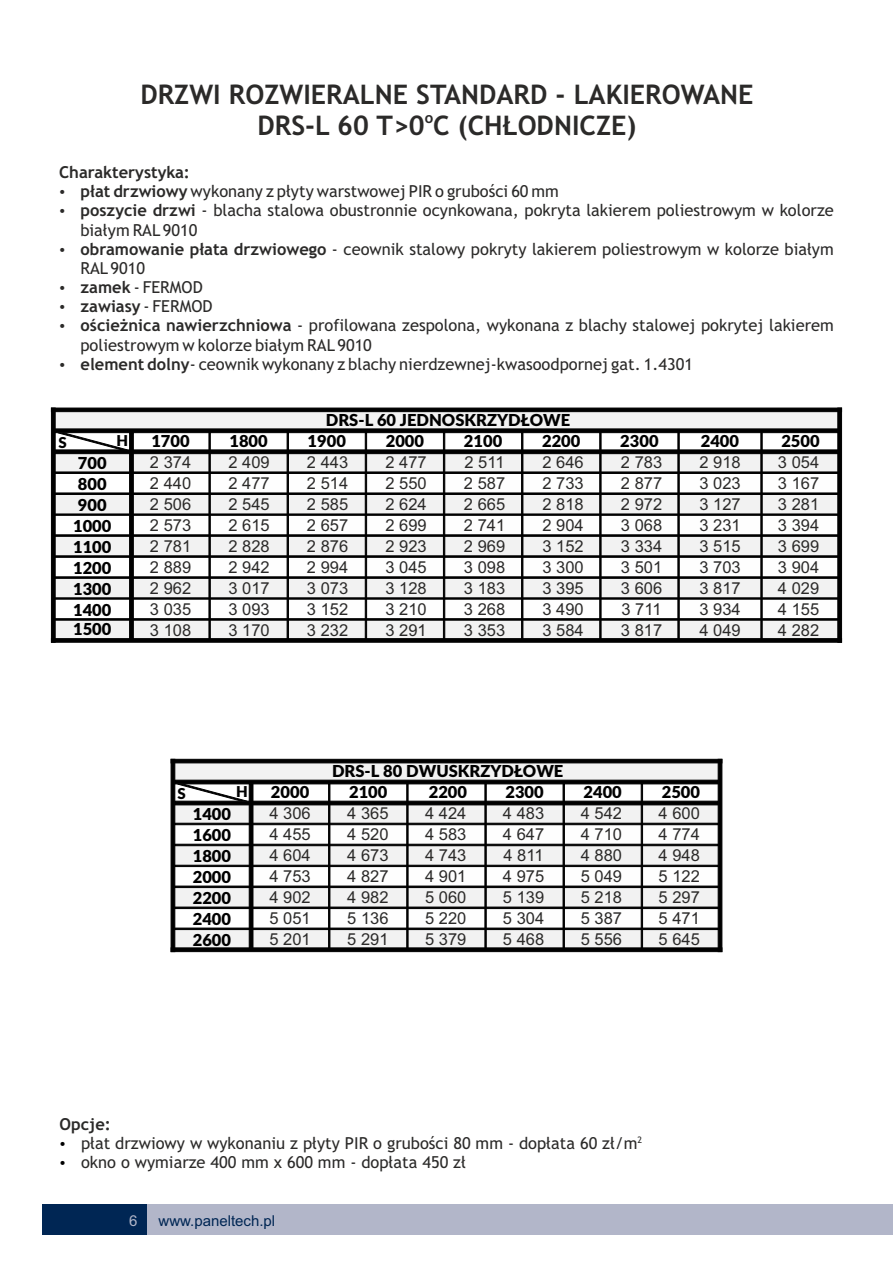
<style>
.page{position:relative;width:893px;height:1263px;background:#fff}
.page>*{position:absolute;margin:0;border:0;box-sizing:border-box;transform-origin:0 0}
.t1{font:700 27px "Trebuchet MS";color:#2b2a29}
.t2{font:16.5px/19.2px "Trebuchet MS";color:#2b2a29}
.t3{font:16.5px "Arial";color:#2b2a29}
.t4{font:900 16.5px/20.9px "Lato";color:#000;text-align:justify}
.t5{font:700 16.5px "Trebuchet MS";color:#2b2a29}
.t6{font:15px "Arial";color:#002654}
.t7{font:900 15px "Lato";color:#000}
.t8{font:700 15px "Trebuchet MS";color:#2b2a29}
.t9{font:15px "Arial";color:#b2b6c9}
.t10{font:9px "Trebuchet MS";color:#2b2a29}
.s1{font-weight:700}
</style>
<div class="page">
<div style="left:43px;top:1205px;width:105px;height:30px;background:#002654"></div>
<div style="left:148px;top:1205px;width:745px;height:30px;background:#b2b6c9"></div>
<svg style="left:171px;top:759px;width:551px;height:193px"></svg>
<svg style="left:51px;top:408px;width:791px;height:234px"></svg>
<h1 class="t1" style="left:140px;top:84px;width:615px">DRZWI ROZWIERALNE STANDARD - LAKIEROWANE</h1>
<p class="t8" style="left:425px;top:112px;width:10px">o</p>
<h1 class="t1" style="left:258px;top:116px;width:380px">DRS-L 60 T&gt;0 C (CHŁODNICZE)</h1>
<p class="t2" style="left:80px;top:164px;width:755px;text-indent:-21px"><span class="s1">Charakterystyka:<br>płat drzwiowy</span> wykonany z płyty warstwowej PIR o grubości 60 mm<br><span class="s1">poszycie drzwi</span> - blacha stalowa obustronnie ocynkowana, pokryta lakierem poliestrowym w kolorze białym RAL 9010<br><span class="s1">obramowanie płata drzwiowego</span> - ceownik stalowy pokryty lakierem poliestrowym w kolorze białym RAL 9010<br><span class="s1">zamek</span> - FERMOD<br><span class="s1">zawiasy</span> - FERMOD<br><span class="s1">ościeżnica nawierzchniowa</span> - profilowana zespolona, wykonana z blachy stalowej pokrytej lakierem poliestrowym w kolorze białym RAL 9010<br><span class="s1">element dolny</span>- ceownik wykonany z blachy nierdzewnej-kwasoodpornej gat. 1.4301</p>
<p class="t7" style="left:59px;top:436px;width:10px">S</p>
<p class="t7" style="left:117px;top:434px;width:13px">H</p>
<p class="t4" style="left:73px;top:453px;width:40px;text-align:left">700<br>800<br>900<br>1000<br>1100<br>1200<br>1300<br>1400<br>1500</p>
<p class="t4" style="left:326px;top:410px;width:246px">DRS-L 60 JEDNOSKRZYDŁOWE</p>
<p class="t4" style="left:151px;top:431px;width:40px">1700</p>
<p class="t4" style="left:229px;top:431px;width:40px">1800</p>
<p class="t4" style="left:308px;top:431px;width:40px">1900</p>
<p class="t4" style="left:386px;top:431px;width:40px">2000</p>
<p class="t4" style="left:464px;top:431px;width:40px">2100</p>
<p class="t4" style="left:542px;top:431px;width:40px">2200</p>
<p class="t4" style="left:620px;top:431px;width:40px">2300</p>
<p class="t4" style="left:701px;top:431px;width:40px">2400</p>
<p class="t4" style="left:781px;top:431px;width:40px">2500</p>
<p class="t3" style="left:150px;top:456px;width:43px">2 374</p>
<p class="t3" style="left:228px;top:456px;width:43px">2 409</p>
<p class="t3" style="left:307px;top:456px;width:43px">2 443</p>
<p class="t3" style="left:385px;top:456px;width:43px">2 477</p>
<p class="t3" style="left:465px;top:456px;width:42px">2 511</p>
<p class="t3" style="left:542px;top:456px;width:43px">2 646</p>
<p class="t3" style="left:621px;top:456px;width:43px">2 783</p>
<p class="t3" style="left:699px;top:456px;width:43px">2 918</p>
<p class="t3" style="left:778px;top:456px;width:43px">3 054</p>
<p class="t3" style="left:150px;top:477px;width:43px">2 440</p>
<p class="t3" style="left:228px;top:477px;width:43px">2 477</p>
<p class="t3" style="left:307px;top:477px;width:43px">2 514</p>
<p class="t3" style="left:385px;top:477px;width:43px">2 550</p>
<p class="t3" style="left:464px;top:477px;width:43px">2 587</p>
<p class="t3" style="left:542px;top:477px;width:43px">2 733</p>
<p class="t3" style="left:621px;top:477px;width:43px">2 877</p>
<p class="t3" style="left:699px;top:477px;width:43px">3 023</p>
<p class="t3" style="left:778px;top:477px;width:43px">3 167</p>
<p class="t3" style="left:150px;top:498px;width:43px">2 506</p>
<p class="t3" style="left:228px;top:498px;width:43px">2 545</p>
<p class="t3" style="left:307px;top:498px;width:43px">2 585</p>
<p class="t3" style="left:385px;top:498px;width:43px">2 624</p>
<p class="t3" style="left:464px;top:498px;width:43px">2 665</p>
<p class="t3" style="left:542px;top:498px;width:43px">2 818</p>
<p class="t3" style="left:621px;top:498px;width:43px">2 972</p>
<p class="t3" style="left:699px;top:498px;width:43px">3 127</p>
<p class="t3" style="left:778px;top:498px;width:43px">3 281</p>
<p class="t3" style="left:150px;top:519px;width:43px">2 573</p>
<p class="t3" style="left:228px;top:519px;width:43px">2 615</p>
<p class="t3" style="left:307px;top:519px;width:43px">2 657</p>
<p class="t3" style="left:385px;top:519px;width:43px">2 699</p>
<p class="t3" style="left:464px;top:519px;width:43px">2 741</p>
<p class="t3" style="left:542px;top:519px;width:43px">2 904</p>
<p class="t3" style="left:621px;top:519px;width:43px">3 068</p>
<p class="t3" style="left:699px;top:519px;width:43px">3 231</p>
<p class="t3" style="left:778px;top:519px;width:43px">3 394</p>
<p class="t3" style="left:150px;top:540px;width:43px">2 781</p>
<p class="t3" style="left:228px;top:540px;width:43px">2 828</p>
<p class="t3" style="left:307px;top:540px;width:43px">2 876</p>
<p class="t3" style="left:385px;top:540px;width:43px">2 923</p>
<p class="t3" style="left:464px;top:540px;width:43px">2 969</p>
<p class="t3" style="left:542px;top:540px;width:43px">3 152</p>
<p class="t3" style="left:621px;top:540px;width:43px">3 334</p>
<p class="t3" style="left:699px;top:540px;width:43px">3 515</p>
<p class="t3" style="left:778px;top:540px;width:43px">3 699</p>
<p class="t3" style="left:150px;top:561px;width:43px">2 889</p>
<p class="t3" style="left:228px;top:561px;width:43px">2 942</p>
<p class="t3" style="left:307px;top:561px;width:43px">2 994</p>
<p class="t3" style="left:385px;top:561px;width:43px">3 045</p>
<p class="t3" style="left:464px;top:561px;width:43px">3 098</p>
<p class="t3" style="left:542px;top:561px;width:43px">3 300</p>
<p class="t3" style="left:621px;top:561px;width:43px">3 501</p>
<p class="t3" style="left:699px;top:561px;width:43px">3 703</p>
<p class="t3" style="left:778px;top:561px;width:43px">3 904</p>
<p class="t3" style="left:150px;top:582px;width:43px">2 962</p>
<p class="t3" style="left:228px;top:582px;width:43px">3 017</p>
<p class="t3" style="left:307px;top:582px;width:43px">3 073</p>
<p class="t3" style="left:385px;top:582px;width:43px">3 128</p>
<p class="t3" style="left:464px;top:582px;width:43px">3 183</p>
<p class="t3" style="left:542px;top:582px;width:43px">3 395</p>
<p class="t3" style="left:621px;top:582px;width:43px">3 606</p>
<p class="t3" style="left:699px;top:582px;width:43px">3 817</p>
<p class="t3" style="left:778px;top:582px;width:43px">4 029</p>
<p class="t3" style="left:150px;top:602px;width:43px">3 035</p>
<p class="t3" style="left:228px;top:602px;width:43px">3 093</p>
<p class="t3" style="left:307px;top:602px;width:43px">3 152</p>
<p class="t3" style="left:385px;top:602px;width:43px">3 210</p>
<p class="t3" style="left:464px;top:602px;width:43px">3 268</p>
<p class="t3" style="left:542px;top:602px;width:43px">3 490</p>
<p class="t3" style="left:621px;top:602px;width:42px">3 711</p>
<p class="t3" style="left:699px;top:602px;width:43px">3 934</p>
<p class="t3" style="left:778px;top:602px;width:43px">4 155</p>
<p class="t3" style="left:150px;top:623px;width:43px">3 108</p>
<p class="t3" style="left:228px;top:623px;width:43px">3 170</p>
<p class="t3" style="left:307px;top:623px;width:43px">3 232</p>
<p class="t3" style="left:385px;top:623px;width:43px">3 291</p>
<p class="t3" style="left:464px;top:623px;width:43px">3 353</p>
<p class="t3" style="left:542px;top:623px;width:43px">3 584</p>
<p class="t3" style="left:621px;top:623px;width:43px">3 817</p>
<p class="t3" style="left:699px;top:623px;width:43px">4 049</p>
<p class="t3" style="left:778px;top:623px;width:43px">4 282</p>
<p class="t7" style="left:178px;top:787px;width:10px">S</p>
<p class="t7" style="left:236px;top:785px;width:13px">H</p>
<p class="t4" style="left:193px;top:804px;width:40px">1400<br>1600<br>1800<br>2000<br>2200<br>2400<br>2600</p>
<p class="t4" style="left:332px;top:762px;width:233px">DRS-L 80 DWUSKRZYDŁOWE</p>
<p class="t4" style="left:271px;top:783px;width:40px">2000</p>
<p class="t4" style="left:349px;top:783px;width:40px">2100</p>
<p class="t4" style="left:429px;top:783px;width:40px">2200</p>
<p class="t4" style="left:505px;top:783px;width:40px">2300</p>
<p class="t4" style="left:584px;top:783px;width:40px">2400</p>
<p class="t4" style="left:662px;top:783px;width:40px">2500</p>
<p class="t3" style="left:269px;top:807px;width:43px">4 306</p>
<p class="t3" style="left:347px;top:807px;width:43px">4 365</p>
<p class="t3" style="left:425px;top:807px;width:43px">4 424</p>
<p class="t3" style="left:503px;top:807px;width:43px">4 483</p>
<p class="t3" style="left:581px;top:807px;width:43px">4 542</p>
<p class="t3" style="left:659px;top:807px;width:43px">4 600</p>
<p class="t3" style="left:269px;top:828px;width:43px">4 455</p>
<p class="t3" style="left:347px;top:828px;width:43px">4 520</p>
<p class="t3" style="left:425px;top:828px;width:43px">4 583</p>
<p class="t3" style="left:503px;top:828px;width:43px">4 647</p>
<p class="t3" style="left:581px;top:828px;width:43px">4 710</p>
<p class="t3" style="left:659px;top:828px;width:43px">4 774</p>
<p class="t3" style="left:269px;top:849px;width:43px">4 604</p>
<p class="t3" style="left:347px;top:849px;width:43px">4 673</p>
<p class="t3" style="left:425px;top:849px;width:43px">4 743</p>
<p class="t3" style="left:503px;top:849px;width:42px">4 811</p>
<p class="t3" style="left:581px;top:849px;width:43px">4 880</p>
<p class="t3" style="left:659px;top:849px;width:43px">4 948</p>
<p class="t3" style="left:269px;top:870px;width:43px">4 753</p>
<p class="t3" style="left:347px;top:870px;width:43px">4 827</p>
<p class="t3" style="left:425px;top:870px;width:43px">4 901</p>
<p class="t3" style="left:503px;top:870px;width:43px">4 975</p>
<p class="t3" style="left:581px;top:870px;width:43px">5 049</p>
<p class="t3" style="left:659px;top:870px;width:43px">5 122</p>
<p class="t3" style="left:269px;top:891px;width:43px">4 902</p>
<p class="t3" style="left:347px;top:891px;width:43px">4 982</p>
<p class="t3" style="left:425px;top:891px;width:43px">5 060</p>
<p class="t3" style="left:503px;top:891px;width:43px">5 139</p>
<p class="t3" style="left:581px;top:891px;width:43px">5 218</p>
<p class="t3" style="left:659px;top:891px;width:43px">5 297</p>
<p class="t3" style="left:269px;top:912px;width:43px">5 051</p>
<p class="t3" style="left:347px;top:912px;width:43px">5 136</p>
<p class="t3" style="left:425px;top:912px;width:43px">5 220</p>
<p class="t3" style="left:503px;top:912px;width:43px">5 304</p>
<p class="t3" style="left:581px;top:912px;width:43px">5 387</p>
<p class="t3" style="left:659px;top:912px;width:43px">5 471</p>
<p class="t3" style="left:269px;top:933px;width:43px">5 201</p>
<p class="t3" style="left:347px;top:933px;width:43px">5 291</p>
<p class="t3" style="left:425px;top:933px;width:43px">5 379</p>
<p class="t3" style="left:503px;top:933px;width:43px">5 468</p>
<p class="t3" style="left:581px;top:933px;width:43px">5 556</p>
<p class="t3" style="left:659px;top:933px;width:43px">5 645</p>
<p class="t5" style="left:60px;top:1117px;width:53px">Opcje:</p>
<p class="t2" style="left:81px;top:1135px;width:558px">płat drzwiowy w wykonaniu z płyty PIR o grubości 80 mm - dopłata 60 zł/m okno o wymiarze 400 mm x 600 mm - dopłata 450 zł</p>
<p class="t10" style="left:637px;top:1137px;width:6px">2</p>
<p class="t9" style="left:129px;top:1214px;width:10px">6</p>
<p class="t6" style="left:159px;top:1214px;width:118px">www.paneltech.pl</p>
</div>
